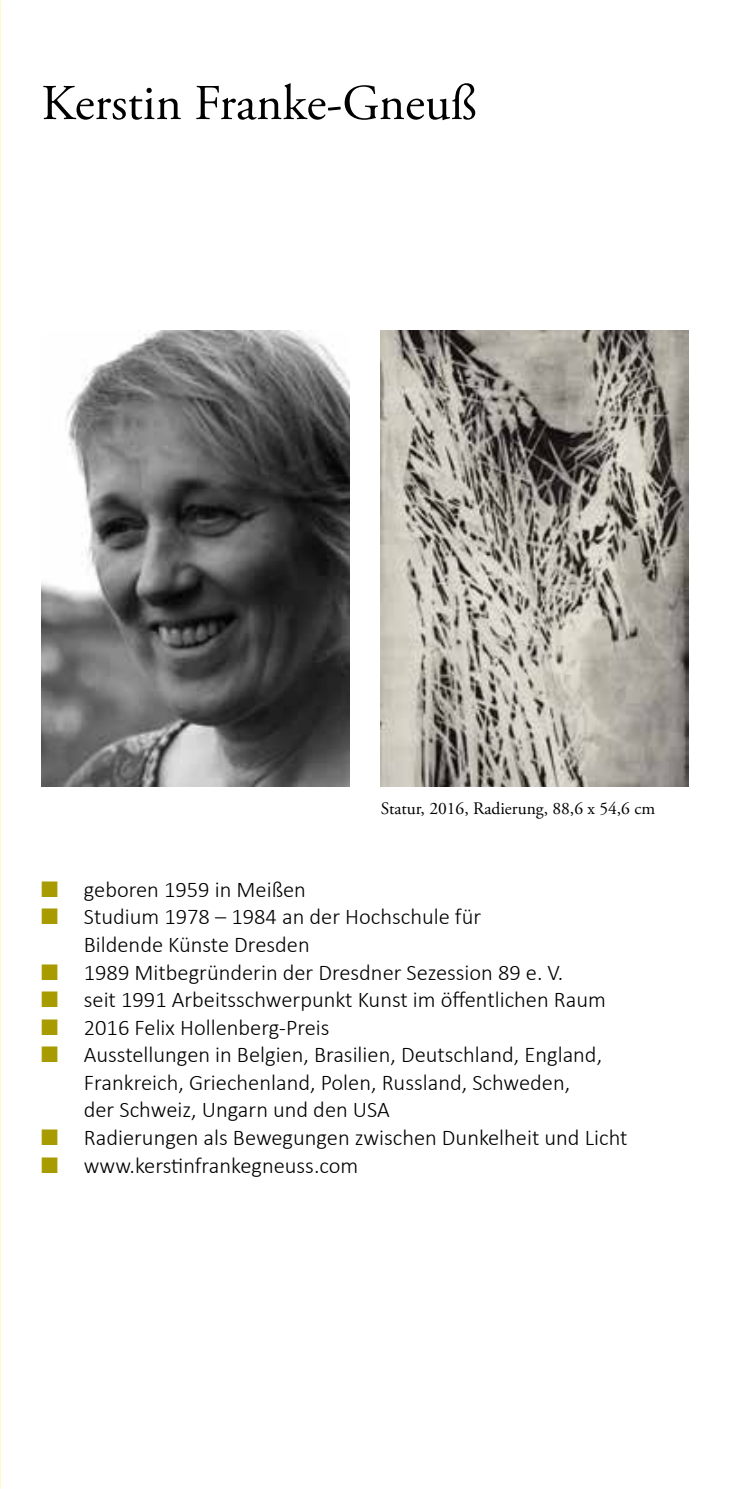
<style>
.page{position:relative;width:730px;height:1489px;background:#fff}
.page>*{position:absolute;margin:0;border:0;box-sizing:border-box;transform-origin:0 0}
.t1{font:50px "Adobe Garamond Pro";color:#000}
.t2{font:300 22.5px/27.5px "Calibri";color:#000}
.t3{font:17.5px "Adobe Garamond Pro";color:#000}
.s1{color:#a89b00}
</style>
<div class="page">
<img style="left:41px;top:331px;width:308px;height:455px">
<img style="left:381px;top:331px;width:308px;height:455px">
<p class="t1" style="left:41px;top:73px;width:437px">Kerstin Franke-Gneuß</p>
<p class="t3" style="left:381px;top:798px;width:276px">Statur, 2016, Radierung, 88,6 x 54,6 cm</p>
<p class="t2" style="left:41px;top:875px;width:266px"><span class="s1">■</span> geboren 1959 in Meißen</p>
<p class="t2" style="left:84px;top:902px;width:399px;text-indent:-43px"><span class="s1">■</span> Studium 1978 – 1984 an der Hochschule für<br>Bildende Künste Dresden</p>
<p class="t2" style="left:41px;top:958px;width:523px"><span class="s1">■</span> 1989 Mitbegründerin der Dresdner Sezession 89 e. V.</p>
<p class="t2" style="left:41px;top:985px;width:566px"><span class="s1">■</span> seit 1991 Arbeitsschwerpunkt Kunst im öffentlichen Raum</p>
<p class="t2" style="left:41px;top:1013px;width:290px"><span class="s1">■</span> 2016 Felix Hollenberg-Preis</p>
<p class="t2" style="left:84px;top:1040px;width:520px;text-indent:-43px"><span class="s1">■</span> Ausstellungen in Belgien, Brasilien, Deutschland, England,<br>Frankreich, Griechenland, Polen, Russland, Schweden, der Schweiz, Ungarn und den USA</p>
<p class="t2" style="left:41px;top:1123px;width:588px"><span class="s1">■</span> Radierungen als Bewegungen zwischen Dunkelheit und Licht</p>
<p class="t2" style="left:41px;top:1150px;width:319px"><span class="s1">■</span> www.kerstinfrankegneuss.com</p>
</div>
